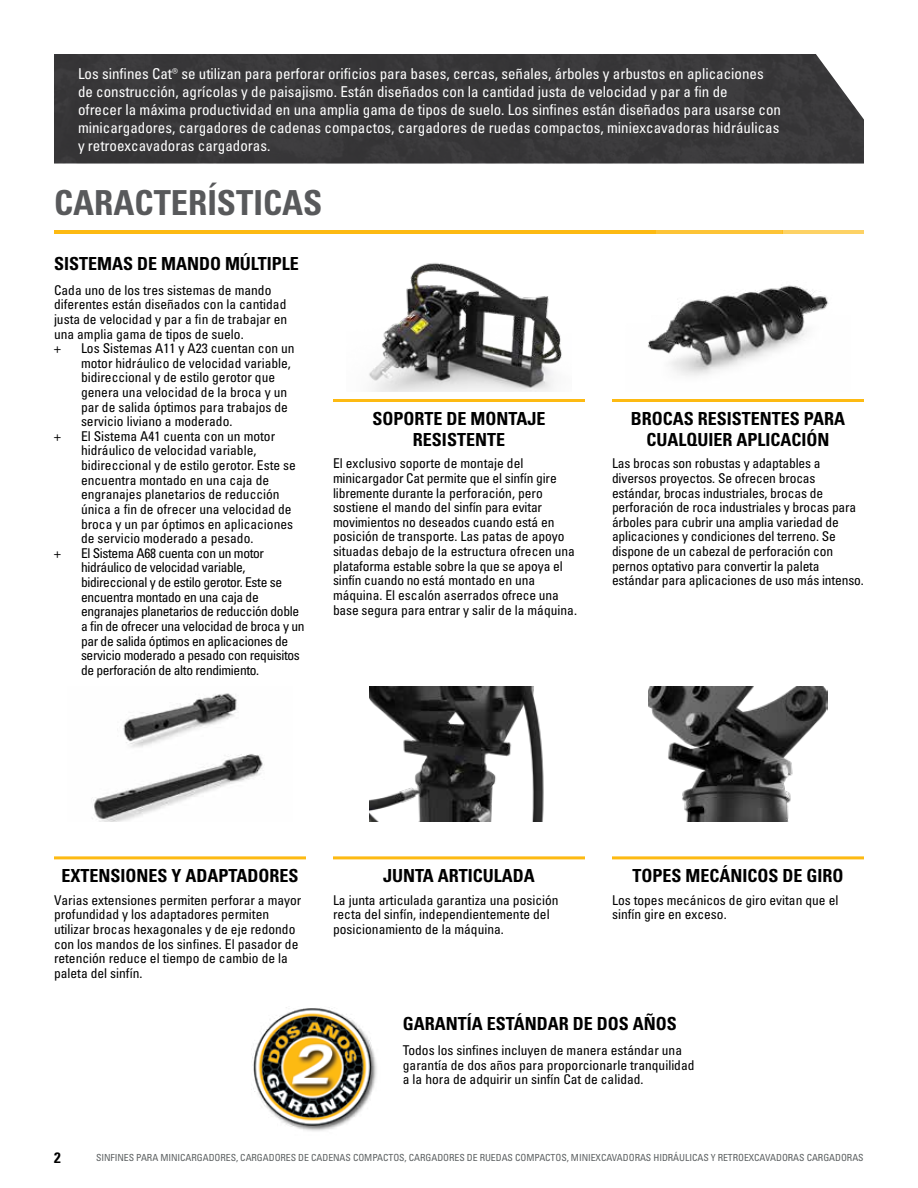
<style>
.page{position:relative;width:918px;height:1188px;background:#fff}
.page>*{position:absolute;margin:0;border:0;box-sizing:border-box;transform-origin:0 0}
.t1{font:34.5px "Univers LTCYR 67 Bold Cond";color:#58595b}
.t2{font:18px/21px "Univers LTCYR 67 Bold Cond";color:#000;text-align:center}
.t3{font:700 condensed 18px "Univers LT Std";color:#000}
.t4{font:condensed 15px/18px "Univers LTCYR 57";color:#fff}
.t5{font:15px "Univers LTCYR 67 Bold Cond";color:#000}
.t6{font:condensed 13.5px/14.5px "Univers LTCYR 57";color:#000}
.t7{font:condensed 13.5px/14.5px "Univers LTCYR 57";letter-spacing:-.025em;color:#000}
.t8{font:condensed 9.75px "Univers LTCYR 57";letter-spacing:-.005em;color:#5e6263}
</style>
<div class="page">
<div style="left:54px;top:54px;width:810px;height:110px;background:#383739"></div>
<img style="left:369px;top:263px;width:193px;height:129px">
<img style="left:648px;top:285px;width:181px;height:91px">
<hr style="left:333px;top:399px;width:252px;height:3px;background:#fdba12">
<hr style="left:612px;top:399px;width:252px;height:3px;background:#fdba12">
<img style="left:92px;top:693px;width:171px;height:129px">
<img style="left:369px;top:687px;width:175px;height:135px">
<img style="left:648px;top:687px;width:180px;height:135px">
<hr style="left:54px;top:856px;width:252px;height:3px;background:#fdba12">
<hr style="left:333px;top:856px;width:252px;height:3px;background:#fdba12">
<hr style="left:612px;top:856px;width:252px;height:3px;background:#fdba12">
<hr style="left:54px;top:230px;width:601px;height:4px;background:#fdba12">
<hr style="left:654px;top:230px;width:128px;height:4px;background:#fdc436">
<hr style="left:782px;top:230px;width:82px;height:4px;background:#fdd265">
<img style="left:251px;top:1007px;width:126px;height:124px">
<p class="t4" style="left:78px;top:65px;width:705px">Los sinfines Cat® se utilizan para perforar orificios para bases, cercas, señales, árboles y arbustos en aplicaciones de construcción, agrícolas y de paisajismo. Están diseñados con la cantidad justa de velocidad y par a fin de<br>ofrecer la máxima productividad en una amplia gama de tipos de suelo. Los sinfines están diseñados para usarse con minicargadores, cargadores de cadenas compactos, cargadores de ruedas compactos, miniexcavadoras hidráulicas y retroexcavadoras cargadoras.</p>
<h1 class="t1" style="left:54px;top:181px;width:270px">CARACTERÍSTICAS</h1>
<h2 class="t3" style="left:54px;top:252px;width:246px">SISTEMAS DE MANDO MÚLTIPLE</h2>
<p class="t6" style="left:54px;top:282px;width:235px">Cada uno de los tres sistemas de mando diferentes están diseñados con la cantidad justa de velocidad y par a fin de trabajar en una amplia gama de tipos de suelo.<br>+</p>
<p class="t6" style="left:81px;top:341px;width:215px">Los Sistemas A11 y A23 cuentan con un motor hidráulico de velocidad variable, bidireccional y de estilo gerotor que genera una velocidad de la broca y un par de salida óptimos para trabajos de servicio liviano a moderado.</p>
<p class="t6" style="left:54px;top:428px;width:8px">+</p>
<p class="t6" style="left:81px;top:428px;width:216px">El Sistema A41 cuenta con un motor hidráulico de velocidad variable, bidireccional y de estilo gerotor. Este se encuentra montado en una caja de engranajes planetarios de reducción única a fin de ofrecer una velocidad de broca y un par óptimos en aplicaciones de servicio moderado a pesado.</p>
<p class="t6" style="left:54px;top:545px;width:8px">+</p>
<p class="t7" style="left:81px;top:545px;width:225px">El Sistema A68 cuenta con un motor hidráulico de velocidad variable, bidireccional y de estilo gerotor. Este se encuentra montado en una caja de engranajes planetarios de reducción doble a fin de ofrecer una velocidad de broca y un par de salida óptimos en aplicaciones de servicio moderado a pesado con requisitos de perforación de alto rendimiento.</p>
<h2 class="t2" style="left:373px;top:407px;width:174px">SOPORTE DE MONTAJE<br>RESISTENTE</h2>
<h2 class="t2" style="left:631px;top:407px;width:216px">BROCAS RESISTENTES PARA<br>CUALQUIER APLICACIÓN</h2>
<p class="t6" style="left:333px;top:456px;width:246px">El exclusivo soporte de montaje del minicargador Cat permite que el sinfín gire libremente durante la perforación, pero sostiene el mando del sinfín para evitar movimientos no deseados cuando está en posición de transporte. Las patas de apoyo situadas debajo de la estructura ofrecen una plataforma estable sobre la que se apoya el sinfín cuando no está montado en una máquina. El escalón aserrados ofrece una base segura para entrar y salir de la máquina.</p>
<p class="t6" style="left:612px;top:456px;width:253px">Las brocas son robustas y adaptables a diversos proyectos. Se ofrecen brocas estándar, brocas industriales, brocas de perforación de roca industriales y brocas para árboles para cubrir una amplia variedad de aplicaciones y condiciones del terreno. Se dispone de un cabezal de perforación con pernos optativo para convertir la paleta estándar para aplicaciones de uso más intenso.</p>
<h2 class="t2" style="left:62px;top:865px;width:238px">EXTENSIONES Y ADAPTADORES</h2>
<h2 class="t2" style="left:383px;top:865px;width:153px">JUNTA ARTICULADA</h2>
<h2 class="t2" style="left:632px;top:865px;width:213px">TOPES MECÁNICOS DE GIRO</h2>
<p class="t6" style="left:54px;top:892px;width:249px">Varias extensiones permiten perforar a mayor profundidad y los adaptadores permiten utilizar brocas hexagonales y de eje redondo con los mandos de los sinfines. El pasador de retención reduce el tiempo de cambio de la paleta del sinfín.</p>
<p class="t6" style="left:333px;top:892px;width:227px">La junta articulada garantiza una posición recta del sinfín, independientemente del posicionamiento de la máquina.</p>
<p class="t6" style="left:612px;top:892px;width:228px">Los topes mecánicos de giro evitan que el sinfín gire en exceso.</p>
<h2 class="t3" style="left:403px;top:1013px;width:275px">GARANTÍA ESTÁNDAR DE DOS AÑOS</h2>
<p class="t6" style="left:403px;top:1043px;width:293px">Todos los sinfines incluyen de manera estándar una garantía de dos años para proporcionarle tranquilidad a la hora de adquirir un sinfín Cat de calidad.</p>
<p class="t5" style="left:54px;top:1148px;width:8px">2</p>
<p class="t8" style="left:96px;top:1152px;width:769px">SINFINES PARA MINICARGADORES, CARGADORES DE CADENAS COMPACTOS, CARGADORES DE RUEDAS COMPACTOS, MINIEXCAVADORAS HIDRÁULICAS Y RETROEXCAVADORAS CARGADORAS</p>
</div>
